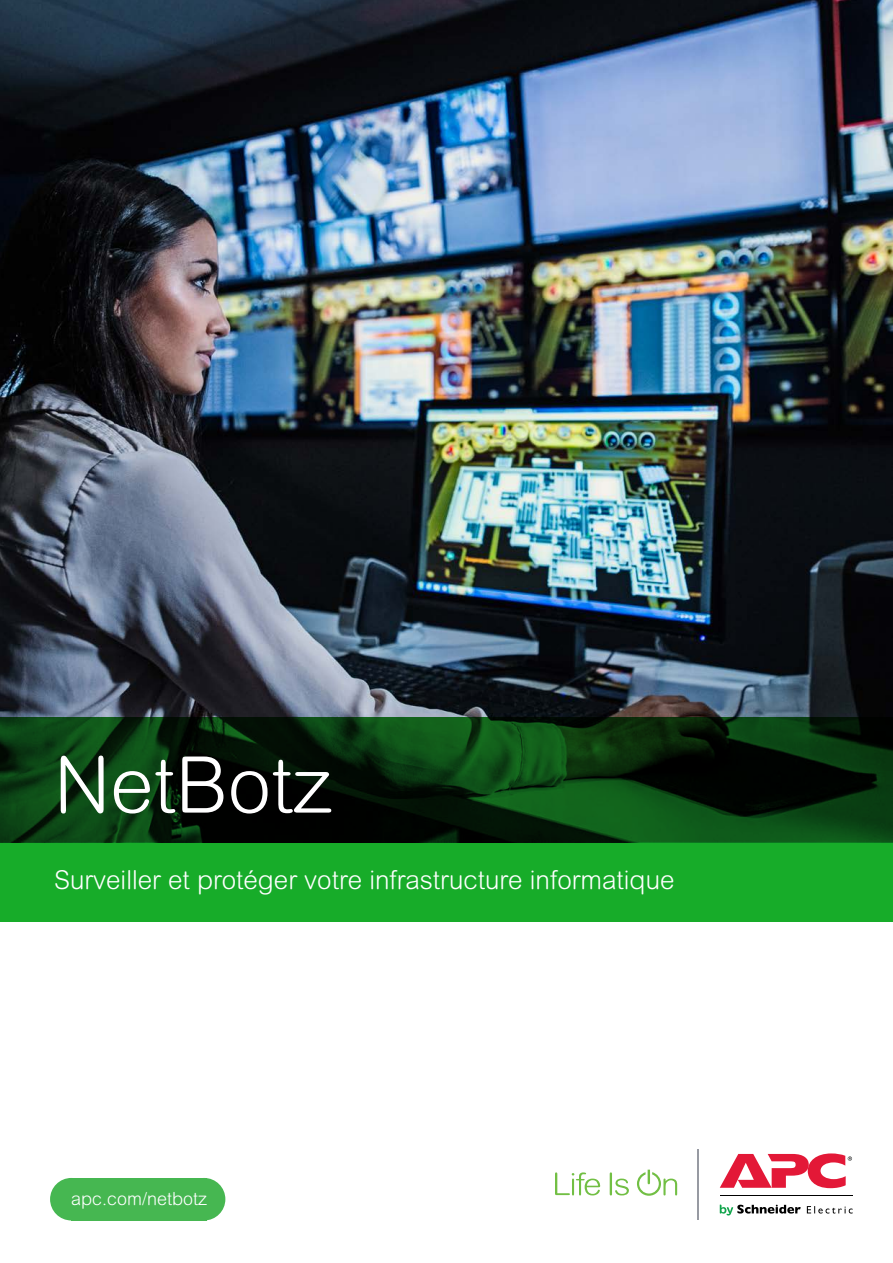
<style>
.page{position:relative;width:893px;height:1263px;background:#fff}
.page>*{position:absolute;margin:0;border:0;box-sizing:border-box;transform-origin:0 0}
.t1{font:300 78.3px "Arial Rounded MT Pro";color:#fff}
.t2{font:300 26.1px "Arial Rounded MT Pro";color:#fff}
.t3{font:300 18px "Arial Rounded MT Pro";color:#fff}
</style>
<div class="page">
<img style="left:0;top:0;width:893px;height:717px">
<div style="left:0;top:842px;width:893px;height:79px;background:#17ac29"></div>
<svg style="left:0;top:717px;width:893px;height:125px;background:#082d0d"></svg>
<svg style="left:555px;top:1172px;width:45px;height:23px"></svg>
<svg style="left:610px;top:1172px;width:19px;height:23px"></svg>
<svg style="left:637px;top:1170px;width:40px;height:26px"></svg>
<hr style="left:698px;top:1149px;width:1px;height:70px;background:#979aa2">
<hr style="left:720px;top:1195px;width:133px;height:1px;background:#000">
<svg style="left:720px;top:1204px;width:133px;height:11px"></svg>
<svg style="left:720px;top:1153px;width:132px;height:35px"></svg>
<div style="left:71px;top:1178px;width:136px;height:42px;background:#46b751"></div>
<div style="left:183px;top:1178px;width:42px;height:42px;background:#46b751;border-radius:50%"></div>
<div style="left:50px;top:1178px;width:43px;height:42px;background:#46b751;border-radius:50%"></div>
<h1 class="t1" style="left:54px;top:740px;width:280px">NetBotz</h1>
<p class="t2" style="left:54px;top:865px;width:622px">Surveiller et protéger votre infrastructure informatique</p>
<p class="t3" style="left:71px;top:1188px;width:137px">apc.com/netbotz</p>
</div>
